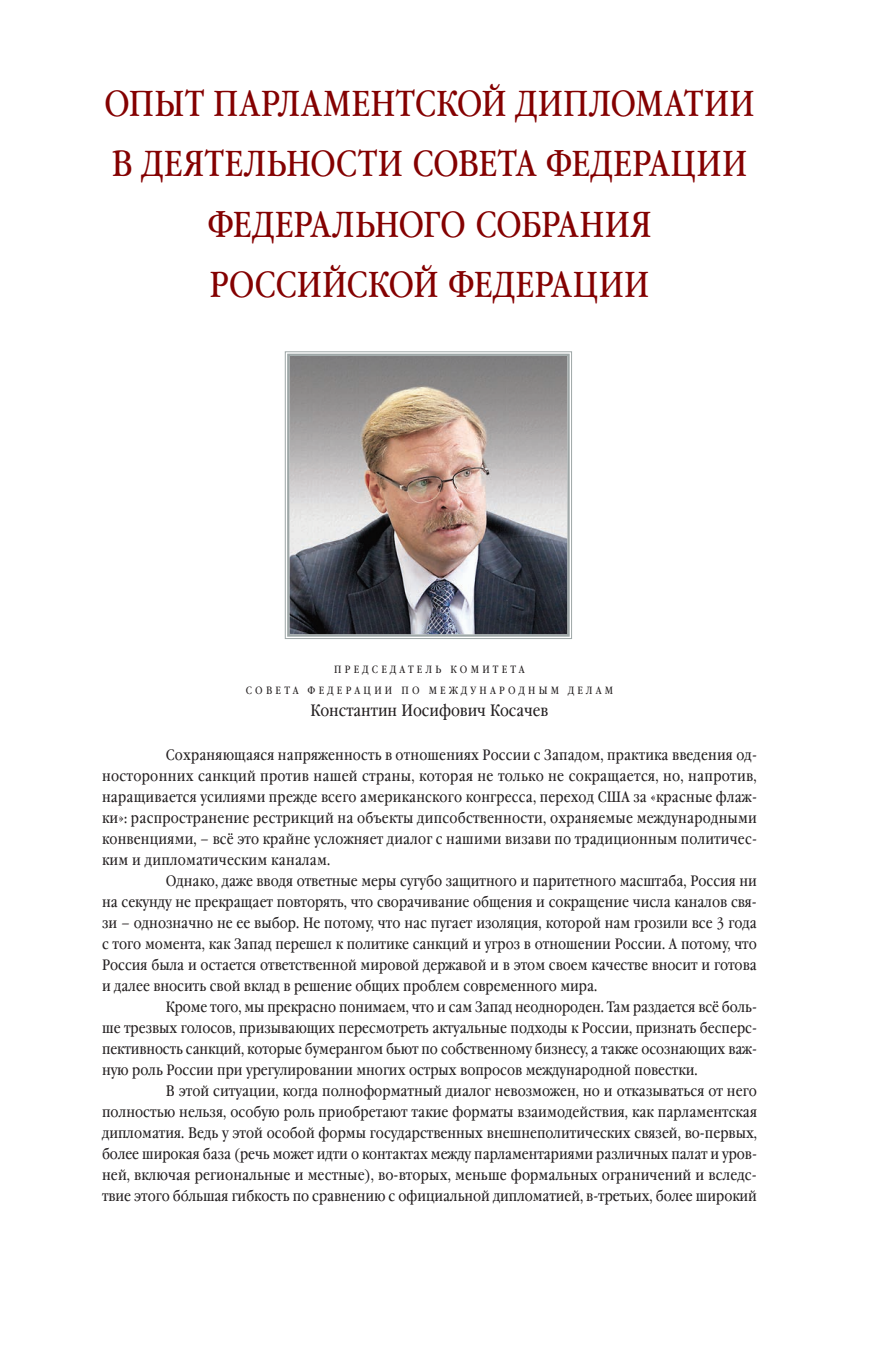
<style>
.page{position:relative;width:893px;height:1361px;background:#fff}
.page>*{position:absolute;margin:0;border:0;box-sizing:border-box;transform-origin:0 0}
.t1{font:36px/60px "Garamond Narrow Book FS";letter-spacing:.02em;color:#840101;text-align:center}
.t2{font:16.5px "Garamond Narrow Book FS";color:#231f20}
.t3{font:15px/21px "Garamond Narrow Book FS";color:#231f20;text-align:justify}
.t4{font:10.5px "Garamond Narrow Book FS";letter-spacing:.31em;color:#231f20}
.t5{font:10.5px "Garamond Narrow Book FS";letter-spacing:.33em;color:#231f20}
</style>
<div class="page">
<img style="left:285px;top:351px;width:287px;height:288px">
<div style="left:287px;top:354px;width:283px;height:283px;border:2px solid #9ea7a7"></div>
<h1 class="t1" style="left:104px;top:74px;width:652px">опыт парламентской дипломатии в деятельно сти Со вета Федерац ии<br>Федерально го Со бран ия<br>Российской Федерац ии</h1>
<p class="t5" style="left:334px;top:662px;width:121px">председатель Ко</p>
<p class="t4" style="left:471px;top:662px;width:55px">митета</p>
<p class="t4" style="left:246px;top:683px;width:4px">Со</p>
<p class="t4" style="left:266px;top:683px;width:93px">вета Федерац</p>
<p class="t4" style="left:374px;top:683px;width:110px">ии по междуна</p>
<p class="t4" style="left:499px;top:683px;width:115px">ро дным делам</p>
<p class="t2" style="left:311px;top:700px;width:239px">Константин Иосифович Косачев</p>
<p class="t3" style="left:102px;top:744px;width:656px;text-indent:64px">Сохраняющаяся напряженность в отношениях России с Западом, практика введения од&shy;носторонних санкций против нашей страны, которая не только не сокращается, но, напротив, наращивается усилиями прежде всего американского конгресса, переход СШ</p>
<p class="t3" style="left:621px;top:786px;width:137px">А за «красные флаж-</p>
<p class="t3" style="left:102px;top:807px;width:656px">ки»: распространение рестрикций на объекты дипсобственности, охраняемые международными</p>
<p class="t3" style="left:102px;top:828px;width:656px">конвенциями, – всё это крайне усложняет диалог с нашими визави по традиционным политичес-</p>
<p class="t3" style="left:102px;top:849px;width:230px">ким и дипломатическим каналам.</p>
<p class="t3" style="left:166px;top:870px;width:593px">Однако, даже вводя ответные меры сугубо защитного и паритетного масштаба, Россия ни</p>
<p class="t3" style="left:102px;top:891px;width:656px">на секунду не прекращает повторять, что сворачивание общения и сокращение числа каналов свя-</p>
<p class="t3" style="left:102px;top:912px;width:656px">зи – однозначно не ее выбор. Не потому, что нас пугает изоляция, которой нам грозили все 3 года</p>
<p class="t3" style="left:102px;top:933px;width:656px">с того момента, как Запад перешел к политике санкций и угроз в отношении России. А потому, что</p>
<p class="t3" style="left:102px;top:954px;width:656px">Россия была и остается ответственной мировой державой и в этом своем качестве вносит и готова</p>
<p class="t3" style="left:102px;top:975px;width:497px">и далее вносить свой вклад в решение общих проблем современного мира.</p>
<p class="t3" style="left:166px;top:996px;width:592px">Кроме того, мы прекрасно понимаем, что и сам Запад неоднороден. Там раздается всё боль-</p>
<p class="t3" style="left:102px;top:1017px;width:656px">ше трезвых голосов, призывающих пересмотреть актуальные подходы к России, признать бесперс-</p>
<p class="t3" style="left:102px;top:1038px;width:656px">пективность санкций, которые бумерангом бьют по собственному бизнесу, а также осознающих важ-</p>
<p class="t3" style="left:102px;top:1059px;width:597px">ную роль России при урегулировании многих острых вопросов международной повестки.</p>
<p class="t3" style="left:166px;top:1080px;width:592px">В этой ситуации, когда полноформатный диалог невозможен, но и отказываться от него</p>
<p class="t3" style="left:102px;top:1101px;width:657px">полностью нельзя, особую роль приобретают такие форматы взаимодействия, как парламентская</p>
<p class="t3" style="left:102px;top:1122px;width:656px">дипломатия. Ведь у этой особой формы государственных внешнеполитических связей, во-первых,</p>
<p class="t3" style="left:102px;top:1143px;width:656px">более широкая база (речь может идти о контактах между парламентариями различных палат и уров-</p>
<p class="t3" style="left:102px;top:1164px;width:656px">ней, включая региональные и местные), во-вторых, меньше формальных ограничений и вследс-</p>
<p class="t3" style="left:102px;top:1185px;width:656px">твие этого бо́льшая гибкость по сравнению с официальной дипломатией, в-третьих, более широкий</p>
</div>
